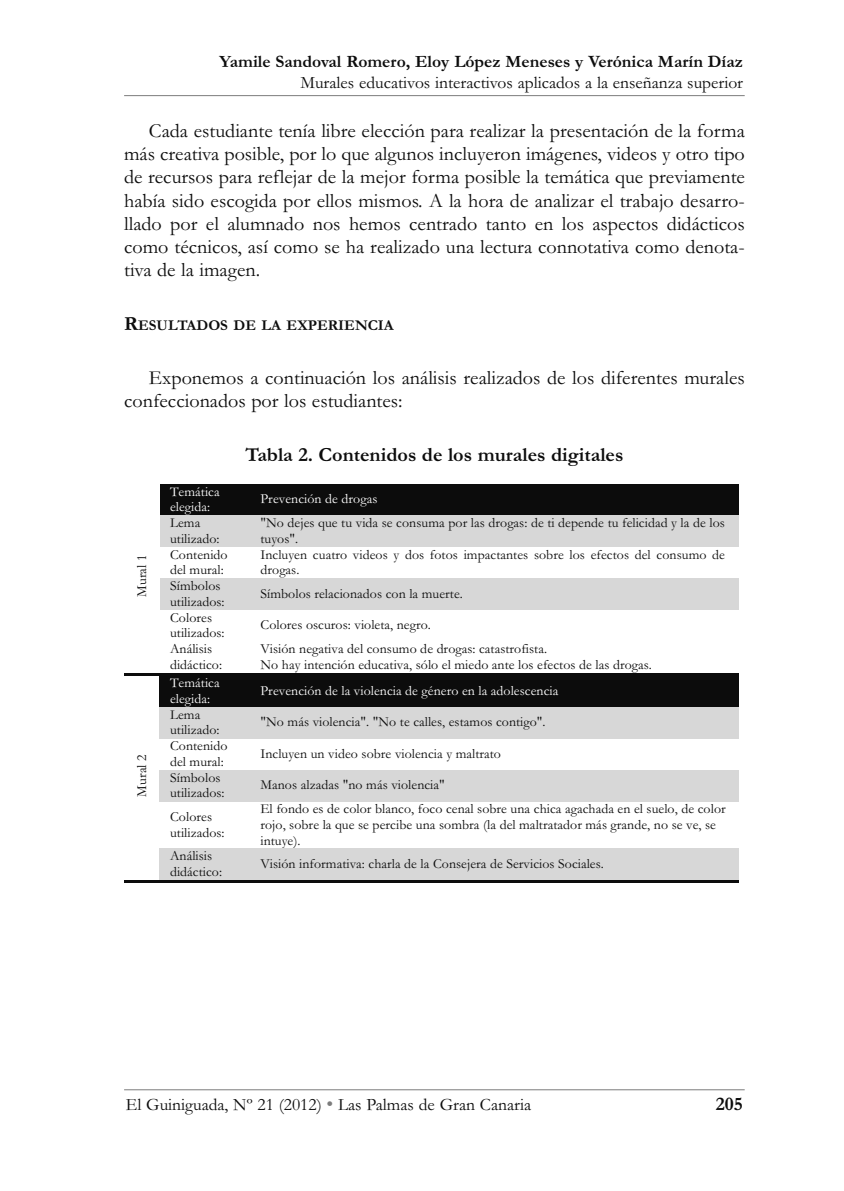
<style>
.page{position:relative;width:844px;height:1191px;background:#fff}
.page>*{position:absolute;margin:0;border:0;box-sizing:border-box;transform-origin:0 0}
.t1{font:20.12px/23.1px "Garamond";color:#0c0c0c;text-align:justify}
.t2{font:700 20.12px "Garamond";color:#0c0c0c}
.t3{font:700 19.25px "Garamond";color:#0c0c0c}
.t4{font:17.5px "Garamond";color:#0c0c0c}
.t5{font:700 17.5px "Garamond";color:#0c0c0c}
.t6{font:700 15.05px "Garamond";color:#0c0c0c}
.t7{font:13.83px/15.6px "Garamond+T42";letter-spacing:.005em;color:#0c0c0c}
.t8{font:13.83px/15.6px "Garamond+T42";letter-spacing:.005em;color:#fff}
.s1{font-size:20.12px}
.s2{font-size:19.25px;color:#7c7c7c}
</style>
<div class="page">
<hr style="left:124px;top:1089px;width:620px;height:1px;background:#7c7c7c">
<hr style="left:124px;top:95px;width:620px;height:1px;background:#7c7c7c">
<div style="left:159px;top:484px;width:91px;height:31px;background:#0c0c0c"></div>
<div style="left:250px;top:484px;width:488px;height:31px;background:#0c0c0c"></div>
<div style="left:159px;top:515px;width:91px;height:32px;background:#d7d7d7"></div>
<div style="left:250px;top:515px;width:488px;height:32px;background:#d7d7d7"></div>
<div style="left:159px;top:578px;width:91px;height:32px;background:#d7d7d7"></div>
<div style="left:250px;top:578px;width:488px;height:32px;background:#d7d7d7"></div>
<div style="left:159px;top:675px;width:91px;height:32px;background:#0c0c0c"></div>
<div style="left:250px;top:675px;width:488px;height:32px;background:#0c0c0c"></div>
<hr style="left:124px;top:673px;width:614px;height:2px;background:#0c0c0c">
<div style="left:159px;top:707px;width:91px;height:31px;background:#d7d7d7"></div>
<div style="left:250px;top:707px;width:488px;height:31px;background:#d7d7d7"></div>
<div style="left:159px;top:770px;width:91px;height:31px;background:#d7d7d7"></div>
<div style="left:250px;top:770px;width:488px;height:31px;background:#d7d7d7"></div>
<div style="left:159px;top:848px;width:91px;height:32px;background:#d7d7d7"></div>
<div style="left:250px;top:848px;width:488px;height:32px;background:#d7d7d7"></div>
<hr style="left:170px;top:882px;width:72px;height:1px;background:#0c0c0c">
<hr style="left:124px;top:880px;width:614px;height:2px;background:#0c0c0c">
<p class="t5" style="left:219px;top:55px;width:524px">Yamile Sandoval Romero, Eloy López Meneses y Verónica Marín Díaz</p>
<p class="t4" style="left:300px;top:76px;width:444px">Murales educativos interactivos aplicados a la enseñanza superior</p>
<p class="t1" style="left:124px;top:122px;width:622px;text-indent:25px">Cada estudiante tenía libre elección para realizar la presentación de la forma más creativa posible, por lo que algunos incluyeron imágenes, videos y otro tipo de recursos para reflejar de la mejor forma posible la temática que previamente había sido escogida por ellos mismos. A la hora de analizar el trabajo desarro&shy;llado por el alumnado nos hemos centrado tanto en los aspectos didácticos como técnicos, así como se ha realizado una lectura connotativa como denota&shy;tiva de la imagen.</p>
<p class="t6" style="left:124px;top:319px;width:271px"><span class="s1">R</span>ESULTADOS DE LA EXPERIENCIA</p>
<h1 class="t1" style="left:124px;top:368px;width:622px;text-indent:25px">Exponemos a continuación los análisis realizados de los diferentes murales confeccionados por los estudiantes:</h1>
<h1 class="t2" style="left:245px;top:447px;width:379px">Tabla 2. Contenidos de los murales digitales</h1>
<p class="t7" style="left:135px;top:597px;width:44px;rotate:-90deg">Mural 1</p>
<p class="t7" style="left:135px;top:796px;width:44px;rotate:-90deg">Mural 2</p>
<p class="t8" style="left:170px;top:485px;width:51px">Temática elegida:</p>
<p class="t8" style="left:260px;top:493px;width:118px">Prevención de drogas</p>
<p class="t7" style="left:170px;top:517px;width:51px">Lema utilizado:</p>
<p class="t7" style="left:260px;top:517px;width:466px">"No dejes que tu vida se consuma por las drogas: de ti depende tu felicidad y la de los tuyos".</p>
<p class="t7" style="left:170px;top:548px;width:59px">Contenido del mural:</p>
<p class="t7" style="left:260px;top:548px;width:466px">Incluyen cuatro videos y dos fotos impactantes sobre los efectos del consumo de drogas.</p>
<p class="t7" style="left:170px;top:580px;width:56px">Símbolos utilizados:</p>
<p class="t7" style="left:260px;top:587px;width:204px">Símbolos relacionados con la muerte.</p>
<p class="t7" style="left:170px;top:611px;width:56px">Colores utilizados:</p>
<p class="t7" style="left:260px;top:619px;width:172px">Colores oscuros: violeta, negro.</p>
<p class="t7" style="left:170px;top:643px;width:54px">Análisis didáctico:</p>
<p class="t7" style="left:260px;top:643px;width:393px">Visión negativa del consumo de drogas: catastrofista.<br>No hay intención educativa, sólo el miedo ante los efectos de las drogas.</p>
<p class="t8" style="left:170px;top:677px;width:51px">Temática elegida:</p>
<p class="t8" style="left:260px;top:684px;width:299px">Prevención de la violencia de género en la adolescencia</p>
<p class="t7" style="left:170px;top:708px;width:51px">Lema utilizado:</p>
<p class="t7" style="left:260px;top:716px;width:286px">"No más violencia". "No te calles, estamos contigo".</p>
<p class="t7" style="left:170px;top:740px;width:59px">Contenido del mural:</p>
<p class="t7" style="left:260px;top:747px;width:242px">Incluyen un video sobre violencia y maltrato</p>
<p class="t7" style="left:170px;top:771px;width:56px">Símbolos utilizados:</p>
<p class="t7" style="left:260px;top:779px;width:186px">Manos alzadas "no más violencia"</p>
<p class="t7" style="left:170px;top:811px;width:56px">Colores utilizados:</p>
<p class="t7" style="left:260px;top:802px;width:466px">El fondo es de color blanco, foco cenal sobre una chica agachada en el suelo, de color rojo, sobre la que se percibe una sombra (la del maltratador más grande, no se ve, se intuye).</p>
<p class="t7" style="left:170px;top:849px;width:54px">Análisis didáctico:</p>
<p class="t7" style="left:260px;top:857px;width:345px">Visión informativa: charla de la Consejera de Servicios Sociales.</p>
<p class="t4" style="left:126px;top:1098px;width:406px">El Guiniguada, Nº 21 (2012) <span class="s2">•</span> Las Palmas de Gran Canaria</p>
<h2 class="t3" style="left:715px;top:1096px;width:29px">205</h2>
</div>
